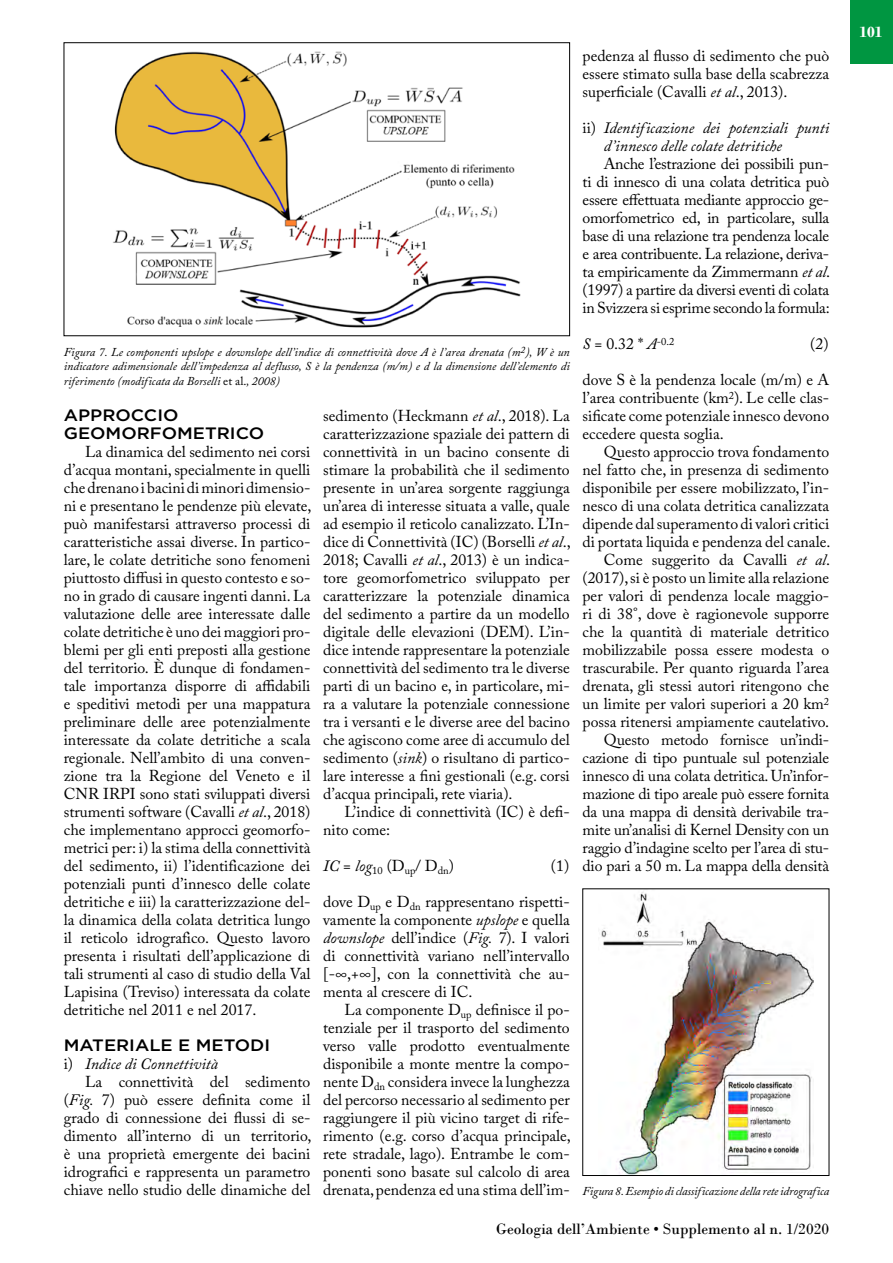
<style>
.page{position:relative;width:893px;height:1263px;background:#fff}
.page>*{position:absolute;margin:0;border:0;box-sizing:border-box;transform-origin:0 0}
.t1{font:500 16.5px/18px "Gotham HTF";color:#000;scale:1.1 1}
.t2{font:15.75px/18px "Adobe Caslon Pro";color:#000;text-align:justify}
.t3{font:italic 15.75px/18px "Adobe Caslon Pro";color:#000}
.t4{font:15.75px "Bodoni";color:#000}
.t5{font:700 15.75px "Bodoni";color:#fff}
.t6{font:italic 12px/14.4px "Adobe Caslon Pro";letter-spacing:-.005em;color:#000;text-align:justify}
.s1{font-style:normal}
.s2{font-style:italic}
</style>
<div class="page">
<div style="left:850px;top:0;width:43px;height:64px;background:#009641"></div>
<img style="left:113px;top:51px;width:408px;height:277px">
<img style="left:601px;top:891px;width:212px;height:283px">
<p class="t6" style="left:64px;top:344px;width:508px">Figura 7. Le componenti upslope e downslope dell’indice di connettività dove A è l’area drenata (m<sup>2</sup>), W è un indicatore adimensionale dell’impedenza al deflusso, S è la pendenza (m/m) e d la dimensione dell’elemento di riferimento (modificata da Borselli <span class="s1">et al.</span>, 2008)</p>
<p class="t1" style="left:64px;top:405px;width:184px">APPROCCIO<br>GEOMORFOMETRICO</p>
<p class="t2" style="left:64px;top:442px;width:249px;text-indent:21px">La dinamica del sedimento nei corsi d’acqua montani, specialmente in quelli che drenano i bacini di minori dimensio&shy;ni e presentano le pendenze più elevate, può manifestarsi attraverso processi di caratteristiche assai diverse. In partico&shy;lare, le colate detritiche sono fenomeni piuttosto diffusi in questo contesto e so&shy;no in grado di causare ingenti danni. La valutazione delle aree interessate dalle colate detritiche è uno dei maggiori pro&shy;blemi per gli enti preposti alla gestione del territorio. È dunque di fondamen&shy;tale importanza disporre di affidabili e speditivi metodi per una mappatura preliminare delle aree potenzialmente interessate da colate detritiche a scala regionale. Nell’ambito di una conven&shy;zione tra la Regione del Veneto e il CNR IRPI sono stati sviluppati diversi strumenti software (Cavalli <span class="s2">et al</span>., 2018) che implementano approcci geomorfo&shy;metrici per: i) la stima della connettività del sedimento, ii) l’identificazione dei potenziali punti d’innesco delle colate detritiche e iii) la caratterizzazione del&shy;la dinamica della colata detritica lungo il reticolo idrografico. Questo lavoro presenta i risultati dell’applicazione di tali strumenti al caso di studio della Val Lapisina (Treviso) interessata da colate detritiche nel 2011 e nel 2017.</p>
<p class="t1" style="left:64px;top:1035px;width:189px">MATERIALE E METODI</p>
<p class="t3" style="left:64px;top:1054px;width:156px"><span class="s1">i)</span> Indice di Connettività</p>
<p class="t2" style="left:85px;top:1072px;width:227px">La connettività del sedimento</p>
<p class="t2" style="left:64px;top:1090px;width:248px">(<span class="s2">Fig.</span> 7) può essere definita come il</p>
<p class="t2" style="left:64px;top:1108px;width:248px">grado di connessione dei flussi di se-</p>
<p class="t2" style="left:64px;top:1126px;width:249px">dimento all’interno di un territorio,</p>
<p class="t2" style="left:64px;top:1144px;width:248px">è una proprietà emergente dei bacini</p>
<p class="t2" style="left:64px;top:1162px;width:248px">idrografici e rappresenta un parametro</p>
<p class="t2" style="left:64px;top:1180px;width:248px">chiave nello studio delle dinamiche del</p>
<p class="t2" style="left:323px;top:406px;width:249px">sedimento (Heckmann <span class="s2">et al</span>., 2018). La caratterizzazione spaziale dei pattern di connettività in un bacino consente di stimare la probabilità che il sedimento presente in un’area sorgente raggiunga un’area di interesse situata a valle, quale ad esempio il reticolo canalizzato. L’In&shy;dice di Connettività (IC) (Borselli <span class="s2">et al</span>., 2018; Cavalli <span class="s2">et al</span>., 2013) è un indica&shy;tore geomorfometrico sviluppato per caratterizzare la potenziale dinamica del sedimento a partire da un modello digitale delle elevazioni (DEM). L’in&shy;dice intende rappresentare la potenziale connettività del sedimento tra le diverse parti di un bacino e, in particolare, mi&shy;ra a valutare la potenziale connessione tra i versanti e le diverse aree del bacino che agiscono come aree di accumulo del sedimento (<span class="s2">sink</span>) o risultano di partico&shy;lare interesse a fini gestionali (e.g. corsi d’acqua principali, rete viaria).</p>
<p class="t2" style="left:323px;top:802px;width:248px;text-indent:21px">L’indice di connettività (IC) è defi&shy;nito come:</p>
<p class="t2" style="left:323px;top:856px;width:132px"><span class="s2">IC</span> = <span class="s2">log</span><sub>10</sub> (D<sub>up</sub>/ D<sub>dn</sub>)</p>
<p class="t2" style="left:551px;top:856px;width:20px">(1)</p>
<p class="t2" style="left:323px;top:892px;width:248px">dove D<sub>up</sub> e D<sub>dn</sub> rappresentano rispetti&shy;vamente la componente <span class="s2">upslope</span> e quella <span class="s2">downslope</span> dell’indice (<span class="s2">Fig.</span> 7). I valori di connettività variano nell’intervallo [-∞,+∞], con la connettività che au&shy;menta al crescere di IC.</p>
<p class="t2" style="left:323px;top:1000px;width:249px;text-indent:21px">La componente D<sub>up</sub> definisce il po&shy;tenziale per il trasporto del sedimento verso valle prodotto eventualmente disponibile a monte mentre la compo&shy;nente D<sub>dn</sub> considera invece la lunghezza del percorso necessario al sedimento per raggiungere il più vicino target di rife&shy;rimento (e.g. corso d’acqua principale, rete stradale, lago). Entrambe le com&shy;ponenti sono basate sul calcolo di area drenata, pendenza ed una stima dell’im-</p>
<p class="t2" style="left:583px;top:46px;width:248px">pedenza al flusso di sedimento che può essere stimato sulla base della scabrezza superficiale (Cavalli <span class="s2">et al</span>., 2013).</p>
<p class="t3" style="left:604px;top:118px;width:227px;text-indent:-21px"><span class="s1">ii)</span> Identificazione dei potenziali punti d’innesco delle colate detritiche</p>
<p class="t2" style="left:583px;top:154px;width:249px;text-indent:21px">Anche l’estrazione dei possibili pun&shy;ti di innesco di una colata detritica può essere effettuata mediante approccio ge&shy;omorfometrico ed, in particolare, sulla base di una relazione tra pendenza locale e area contribuente. La relazione, deriva&shy;ta empiricamente da Zimmermann <span class="s2">et al</span>. (1997) a partire da diversi eventi di colata in Svizzera si esprime secondo la formula:</p>
<p class="t2" style="left:583px;top:334px;width:93px"><span class="s2">S</span> = 0.32 * <span class="s2">A</span><sup>-0.2</sup></p>
<p class="t2" style="left:810px;top:334px;width:20px">(2)</p>
<p class="t2" style="left:583px;top:370px;width:248px">dove S è la pendenza locale (m/m) e A l’area contribuente (km<sup>2</sup>). Le celle clas&shy;sificate come potenziale innesco devono eccedere questa soglia.</p>
<p class="t2" style="left:583px;top:442px;width:249px;text-align:right">Questo approccio trova fondamento nel fatto che, in presenza di sedimento disponibile per essere mobilizzato, l’in&shy;nesco di una colata detritica canalizzata dipende dal superamento di valori critici di portata liquida e pendenza del canale.<br>Come suggerito da Cavalli <span class="s2">et al</span>. (2017), si è posto un limite alla relazione per valori di pendenza locale maggio&shy;ri di 38°, dove è ragionevole supporre che la quantità di materiale detritico mobilizzabile possa essere modesta o trascurabile. Per quanto riguarda l’area drenata, gli stessi autori ritengono che un limite per valori superiori a 20 km<sup>2 </sup>possa ritenersi ampiamente cautelativo.<br>Questo metodo fornisce un’indi&shy;cazione di tipo puntuale sul potenziale innesco di una colata detritica. Un’infor&shy;mazione di tipo areale può essere fornita da una mappa di densità derivabile tra&shy;mite un’analisi di Kernel Density con un raggio d’indagine scelto per l’area di stu&shy;dio pari a 50 m. La mappa della densità</p>
<p class="t6" style="left:583px;top:1183px;width:248px">Figura 8. Esempio di classificazione della rete idrografica</p>
<p class="t4" style="left:496px;top:1220px;width:335px">Geologia dell’Ambiente • Supplemento al n. 1/2020</p>
<p class="t5" style="left:859px;top:23px;width:25px">101</p>
</div>
